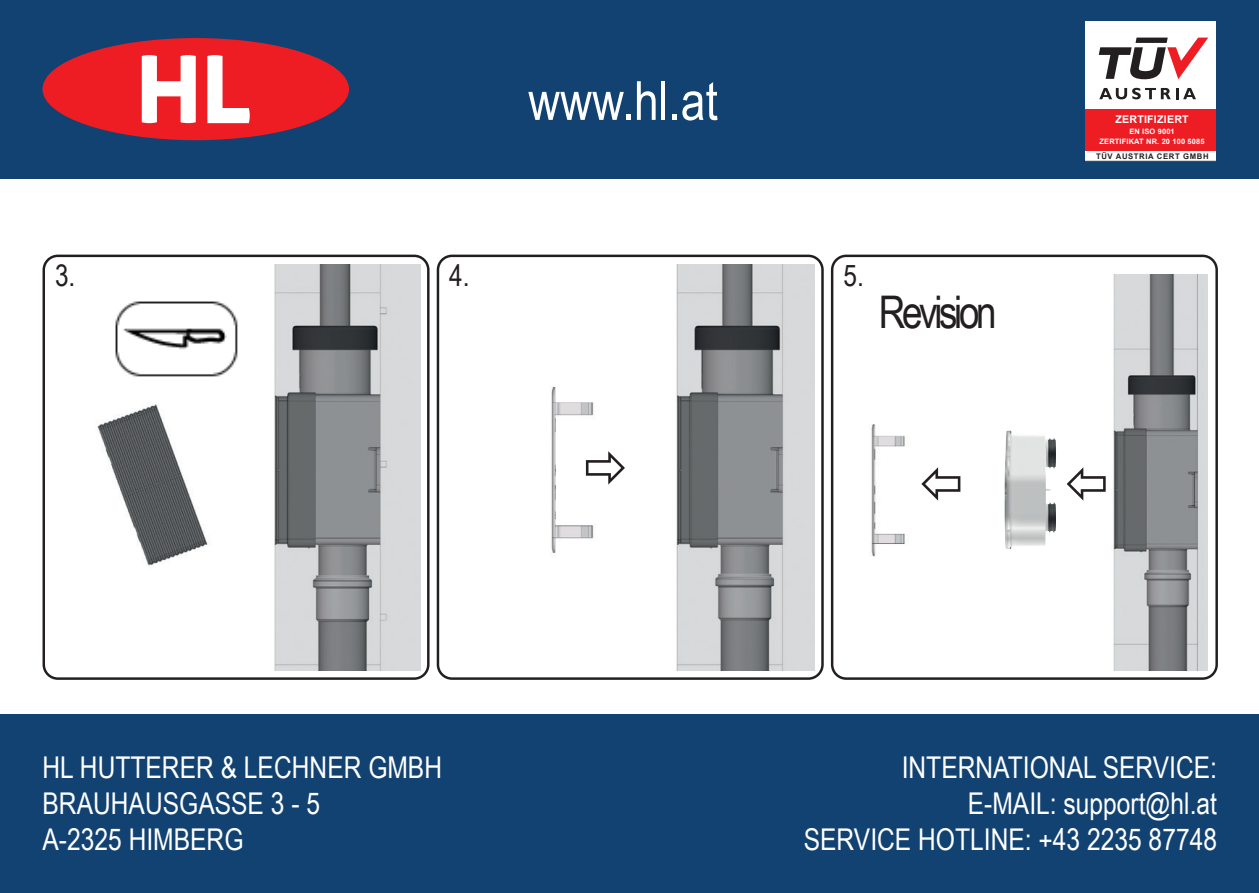
<style>
.page{position:relative;width:1259px;height:893px;background:#fff}
.page>*{position:absolute;margin:0;border:0;box-sizing:border-box;transform-origin:0 0}
.t1{font:54px "Arial Narrow";color:#fff}
.t2{font:45px "Arial Narrow";letter-spacing:-.075em;color:#231f20}
.t3{font:30px "Arial Narrow";color:#fff}
.t4{font:29.7px "Arial Narrow";color:#231f20}
.t5{font:700 10.5px "Arial";letter-spacing:.02em;color:#fff}
.t6{font:700 7.8px "Arial";letter-spacing:.08em;color:#231f20}
.t7{font:700 7.5px/9.6px "Arial";letter-spacing:.02em;color:#fff;text-align:center}
</style>
<div class="page">
<div style="left:0;top:0;width:1259px;height:179px;background:#124271"></div>
<div style="left:0;top:714px;width:1259px;height:179px;background:#124271"></div>
<div style="left:831px;top:255px;width:387px;height:425px;border:2px solid #231f20;border-radius:14px"></div>
<div style="left:43px;top:255px;width:386px;height:425px;border:2px solid #231f20;border-radius:14px"></div>
<div style="left:437px;top:255px;width:386px;height:425px;border:2px solid #231f20;border-radius:14px"></div>
<img style="left:97px;top:264px;width:323px;height:406px">
<img style="left:112px;top:299px;width:126px;height:79px">
<img style="left:551px;top:264px;width:263px;height:406px">
<img style="left:871px;top:274px;width:336px;height:396px">
<div style="left:43px;top:38px;width:306px;height:102px;background:#ee1d23;border-radius:50%"></div>
<svg style="left:207px;top:55px;width:43px;height:68px"></svg>
<svg style="left:142px;top:55px;width:54px;height:68px"></svg>
<svg style="left:1085px;top:21px;width:130px;height:140px;background:#e5a0a2"></svg>
<div style="left:1004px;top:430px;width:59px;height:119px;background:#fff"></div>
<img style="left:1004px;top:430px;width:52px;height:119px">
<svg style="left:585px;top:451px;width:40px;height:34px"></svg>
<svg style="left:921px;top:467px;width:40px;height:34px"></svg>
<svg style="left:1066px;top:467px;width:40px;height:34px"></svg>
<p class="t1" style="left:528px;top:61px;width:191px">www.hl.at</p>
<p class="t4" style="left:55px;top:254px;width:22px">3.</p>
<p class="t4" style="left:449px;top:254px;width:22px">4.</p>
<p class="t4" style="left:843px;top:254px;width:22px">5.</p>
<p class="t2" style="left:879px;top:279px;width:119px">Revision</p>
<p class="t5" style="left:1115px;top:112px;width:75px">ZERTIFIZIERT</p>
<p class="t6" style="left:1096px;top:151px;width:114px">TÜV AUSTRIA CERT GMBH</p>
<p class="t7" style="left:1099px;top:127px;width:107px">EN ISO 9001<br>ZERTIFIKAT NR. 20 100 5085</p>
<p class="t3" style="left:43px;top:746px;width:401px">HL HUTTERER &amp; LECHNER GMBH</p>
<p class="t3" style="left:43px;top:782px;width:279px">BRAUHAUSGASSE 3 - 5</p>
<p class="t3" style="left:43px;top:818px;width:202px">A-2325 HIMBERG</p>
<p class="t3" style="left:901px;top:746px;width:317px">INTERNATIONAL SERVICE:</p>
<p class="t3" style="left:968px;top:782px;width:251px">E-MAIL: support@hl.at</p>
<p class="t3" style="left:804px;top:818px;width:415px">SERVICE HOTLINE: +43 2235 87748</p>
</div>
